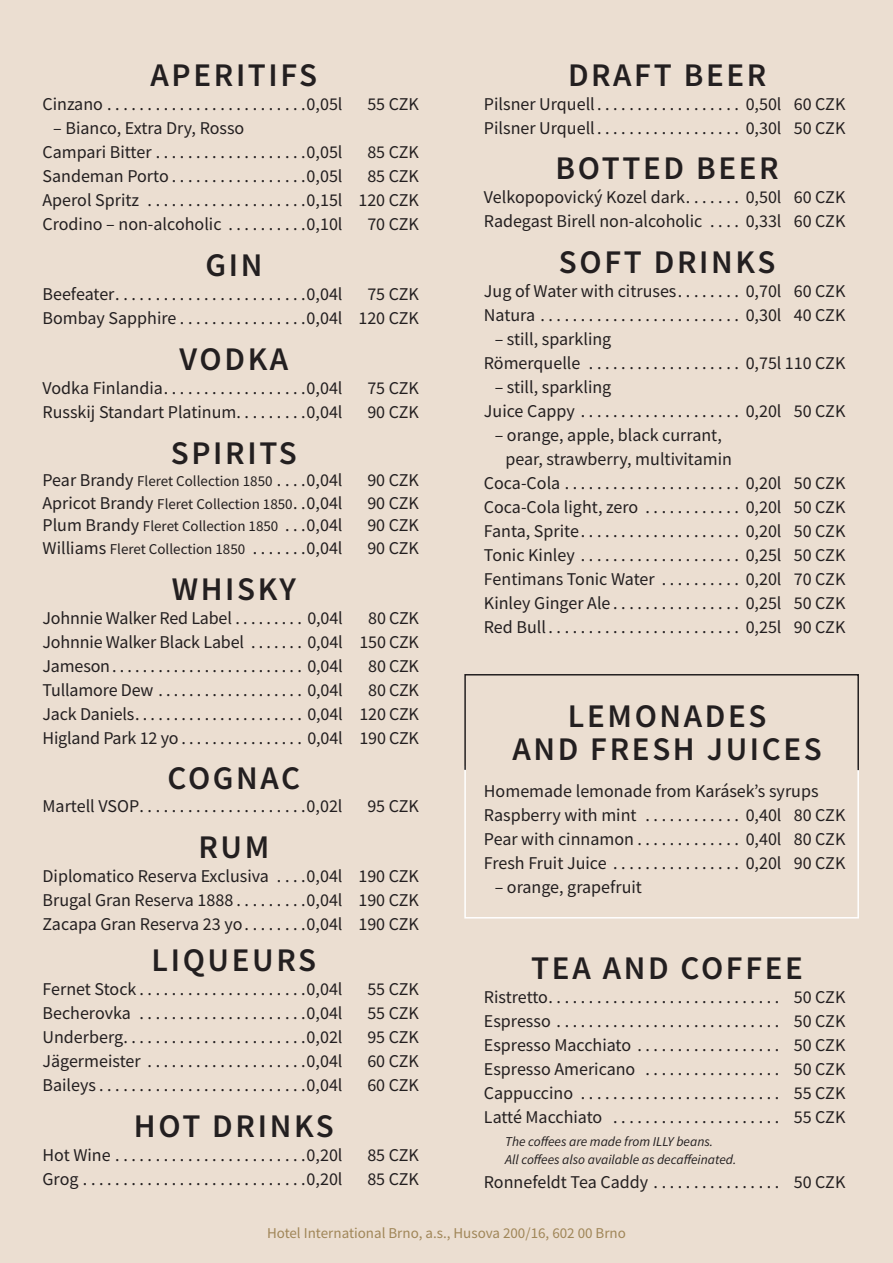
<style>
.page{position:relative;width:893px;height:1263px;background:#ebded1}
.page>*{position:absolute;margin:0;border:0;box-sizing:border-box;transform-origin:0 0}
.t1{font:600 33px/33px "Source Sans Pro";letter-spacing:.08em;color:#231f20;text-align:center}
.Styl_odstavce3{font:18px/24px "Source Sans Pro";color:#231f20;text-align:center}
.t2{font:15px "Source Sans Pro";color:#231f20}
.t3{font:15px "Source Sans Pro";color:#a08658}
.t4{font:italic 13.5px/18px "Source Sans Pro";color:#231f20}
.s1{font-size:18px}
</style>
<div class="page">
<svg style="left:464px;top:771px;width:395px;height:148px"></svg>
<div style="left:464px;top:674px;width:395px;height:97px;border:2px solid #231f20"></div>
<p class="t1" style="left:151px;top:59px;width:168px">APERITIFS</p>
<p class="Styl_odstavce3" style="left:43px;top:92px;width:302px">Cinzano . . . . . . . . . . . . . . . . . . . . . . . . 0,05l</p>
<p class="Styl_odstavce3" style="left:367px;top:92px;width:53px">55 CZK</p>
<p class="Styl_odstavce3" style="left:53px;top:116px;width:193px">– Bianco, Extra Dry, Rosso</p>
<p class="Styl_odstavce3" style="left:43px;top:140px;width:302px">Campari Bitter . . . . . . . . . . . . . . . . . . 0,05l</p>
<p class="Styl_odstavce3" style="left:367px;top:140px;width:53px">85 CZK</p>
<p class="Styl_odstavce3" style="left:43px;top:164px;width:302px">Sandeman Porto . . . . . . . . . . . . . . . . 0,05l</p>
<p class="Styl_odstavce3" style="left:367px;top:164px;width:53px">85 CZK</p>
<p class="Styl_odstavce3" style="left:43px;top:188px;width:378px">Aperol Spritz . . . . . . . . . . . . . . . . . . . 0,15l 120 CZK</p>
<p class="Styl_odstavce3" style="left:43px;top:212px;width:302px">Crodino – non-alcoholic . . . . . . . . . 0,10l</p>
<p class="Styl_odstavce3" style="left:367px;top:212px;width:53px">70 CZK</p>
<p class="t1" style="left:205px;top:248px;width:58px">GIN</p>
<p class="Styl_odstavce3" style="left:43px;top:282px;width:302px">Beefeater . . . . . . . . . . . . . . . . . . . . . . . 0,04l</p>
<p class="Styl_odstavce3" style="left:367px;top:282px;width:53px">75 CZK</p>
<p class="Styl_odstavce3" style="left:43px;top:306px;width:378px">Bombay Sapphire . . . . . . . . . . . . . . . 0,04l 120 CZK</p>
<p class="t1" style="left:180px;top:342px;width:110px">VODKA</p>
<p class="Styl_odstavce3" style="left:43px;top:376px;width:302px">Vodka Finlandia . . . . . . . . . . . . . . . . . 0,04l</p>
<p class="Styl_odstavce3" style="left:367px;top:376px;width:53px">75 CZK</p>
<p class="Styl_odstavce3" style="left:43px;top:400px;width:302px">Russkij Standart Platinum. . . . . . . . . 0,04l</p>
<p class="Styl_odstavce3" style="left:367px;top:400px;width:53px">90 CZK</p>
<p class="t1" style="left:171px;top:436px;width:128px">SPIRITS</p>
<p class="t2" style="left:43px;top:472px;width:302px"><span class="s1">Pear Brandy</span> Fleret Collection 1850 <span class="s1">. . . 0,04l</span></p>
<p class="Styl_odstavce3" style="left:367px;top:468px;width:53px">90 CZK</p>
<p class="t2" style="left:43px;top:494px;width:302px"><span class="s1">Apricot Brandy</span> Fleret Collection 1850 <span class="s1">. 0,04l</span></p>
<p class="Styl_odstavce3" style="left:367px;top:491px;width:53px">90 CZK</p>
<p class="t2" style="left:43px;top:517px;width:302px"><span class="s1">Plum Brandy</span> Fleret Collection 1850 <span class="s1">. . 0,04l</span></p>
<p class="Styl_odstavce3" style="left:367px;top:513px;width:53px">90 CZK</p>
<p class="t2" style="left:43px;top:539px;width:302px"><span class="s1">Williams</span> Fleret Collection 1850 <span class="s1">. . . . . . 0,04l</span></p>
<p class="Styl_odstavce3" style="left:367px;top:536px;width:53px">90 CZK</p>
<p class="t1" style="left:172px;top:572px;width:126px">WHISKY</p>
<p class="Styl_odstavce3" style="left:43px;top:605px;width:302px">Johnnie Walker Red Label . . . . . . . . . 0,04l</p>
<p class="Styl_odstavce3" style="left:368px;top:605px;width:52px">80 CZK</p>
<p class="Styl_odstavce3" style="left:43px;top:629px;width:378px">Johnnie Walker Black Label . . . . . . . 0,04l 150 CZK</p>
<p class="Styl_odstavce3" style="left:43px;top:653px;width:302px">Jameson . . . . . . . . . . . . . . . . . . . . . . . . . 0,04l</p>
<p class="Styl_odstavce3" style="left:368px;top:653px;width:52px">80 CZK</p>
<p class="Styl_odstavce3" style="left:43px;top:677px;width:302px">Tullamore Dew . . . . . . . . . . . . . . . . . . . 0,04l</p>
<p class="Styl_odstavce3" style="left:368px;top:677px;width:52px">80 CZK</p>
<p class="Styl_odstavce3" style="left:43px;top:701px;width:378px">Jack Daniels . . . . . . . . . . . . . . . . . . . . . . 0,04l 120 CZK</p>
<p class="Styl_odstavce3" style="left:43px;top:725px;width:378px">Higland Park 12 yo . . . . . . . . . . . . . . . . 0,04l 190 CZK</p>
<p class="t1" style="left:167px;top:761px;width:134px">COGNAC</p>
<p class="Styl_odstavce3" style="left:43px;top:794px;width:302px">Martell VSOP . . . . . . . . . . . . . . . . . . . . 0,02l</p>
<p class="Styl_odstavce3" style="left:367px;top:794px;width:53px">95 CZK</p>
<p class="t1" style="left:198px;top:830px;width:73px">RUM</p>
<p class="Styl_odstavce3" style="left:43px;top:863px;width:378px">Diplomatico Reserva Exclusiva . . . 0,04l 190 CZK</p>
<p class="Styl_odstavce3" style="left:43px;top:887px;width:378px">Brugal Gran Reserva 1888 . . . . . . . . 0,04l 190 CZK</p>
<p class="Styl_odstavce3" style="left:43px;top:911px;width:378px">Zacapa Gran Reserva 23 yo . . . . . . . 0,04l 190 CZK</p>
<p class="t1" style="left:152px;top:943px;width:166px">LIQUEURS</p>
<p class="Styl_odstavce3" style="left:43px;top:977px;width:302px">Fernet Stock . . . . . . . . . . . . . . . . . . . . 0,04l</p>
<p class="Styl_odstavce3" style="left:367px;top:977px;width:53px">55 CZK</p>
<p class="Styl_odstavce3" style="left:43px;top:1001px;width:302px">Becherovka . . . . . . . . . . . . . . . . . . . . 0,04l</p>
<p class="Styl_odstavce3" style="left:367px;top:1001px;width:53px">55 CZK</p>
<p class="Styl_odstavce3" style="left:43px;top:1025px;width:302px">Underberg . . . . . . . . . . . . . . . . . . . . . . 0,02l</p>
<p class="Styl_odstavce3" style="left:367px;top:1025px;width:53px">95 CZK</p>
<p class="Styl_odstavce3" style="left:43px;top:1049px;width:302px">Jägermeister . . . . . . . . . . . . . . . . . . . 0,04l</p>
<p class="Styl_odstavce3" style="left:367px;top:1049px;width:53px">60 CZK</p>
<p class="Styl_odstavce3" style="left:43px;top:1073px;width:302px">Baileys . . . . . . . . . . . . . . . . . . . . . . . . . 0,04l</p>
<p class="Styl_odstavce3" style="left:367px;top:1073px;width:53px">60 CZK</p>
<p class="t1" style="left:134px;top:1109px;width:201px">HOT DRINKS</p>
<p class="Styl_odstavce3" style="left:43px;top:1143px;width:302px">Hot Wine . . . . . . . . . . . . . . . . . . . . . . . 0,20l</p>
<p class="Styl_odstavce3" style="left:367px;top:1143px;width:53px">85 CZK</p>
<p class="Styl_odstavce3" style="left:43px;top:1167px;width:302px">Grog . . . . . . . . . . . . . . . . . . . . . . . . . . . 0,20l</p>
<p class="Styl_odstavce3" style="left:367px;top:1167px;width:53px">85 CZK</p>
<p class="t1" style="left:568px;top:58px;width:200px">DRAFT BEER</p>
<p class="Styl_odstavce3" style="left:484px;top:91px;width:363px">Pilsner Urquell . . . . . . . . . . . . . . . . . 0,50l 60 CZK</p>
<p class="Styl_odstavce3" style="left:484px;top:115px;width:363px">Pilsner Urquell . . . . . . . . . . . . . . . . . 0,30l 50 CZK</p>
<p class="t1" style="left:556px;top:152px;width:225px">BOTTED BEER</p>
<p class="Styl_odstavce3" style="left:484px;top:185px;width:363px">Velkopopovický Kozel dark . . . . . . 0,50l 60 CZK</p>
<p class="Styl_odstavce3" style="left:484px;top:209px;width:363px">Radegast Birell non-alcoholic . . . 0,33l 60 CZK</p>
<p class="t1" style="left:559px;top:245px;width:218px">SOFT DRINKS</p>
<p class="Styl_odstavce3" style="left:484px;top:279px;width:363px">Jug of Water with citruses . . . . . . . 0,70l 60 CZK</p>
<p class="Styl_odstavce3" style="left:484px;top:303px;width:363px">Natura . . . . . . . . . . . . . . . . . . . . . . . . 0,30l 40 CZK</p>
<p class="Styl_odstavce3" style="left:495px;top:327px;width:118px">– still, sparkling</p>
<p class="Styl_odstavce3" style="left:484px;top:351px;width:363px">Römerquelle . . . . . . . . . . . . . . . . . . 0,75l 110 CZK</p>
<p class="Styl_odstavce3" style="left:495px;top:375px;width:118px">– still, sparkling</p>
<p class="Styl_odstavce3" style="left:484px;top:399px;width:363px">Juice Cappy . . . . . . . . . . . . . . . . . . . 0,20l 50 CZK</p>
<p class="Styl_odstavce3" style="left:495px;top:423px;width:239px">– orange, apple, black currant, pear, strawberry, multivitamin</p>
<p class="Styl_odstavce3" style="left:484px;top:471px;width:363px">Coca-Cola . . . . . . . . . . . . . . . . . . . . . 0,20l 50 CZK</p>
<p class="Styl_odstavce3" style="left:484px;top:495px;width:363px">Coca-Cola light, zero . . . . . . . . . . . 0,20l 50 CZK</p>
<p class="Styl_odstavce3" style="left:484px;top:519px;width:363px">Fanta, Sprite . . . . . . . . . . . . . . . . . . . 0,20l 50 CZK</p>
<p class="Styl_odstavce3" style="left:484px;top:543px;width:363px">Tonic Kinley . . . . . . . . . . . . . . . . . . . 0,25l 50 CZK</p>
<p class="Styl_odstavce3" style="left:484px;top:567px;width:363px">Fentimans Tonic Water . . . . . . . . . 0,20l 70 CZK</p>
<p class="Styl_odstavce3" style="left:484px;top:591px;width:363px">Kinley Ginger Ale . . . . . . . . . . . . . . . 0,25l 50 CZK</p>
<p class="Styl_odstavce3" style="left:484px;top:615px;width:363px">Red Bull . . . . . . . . . . . . . . . . . . . . . . . 0,25l 90 CZK</p>
<p class="t1" style="left:512px;top:699px;width:311px">LEMONADES<br>AND FRESH JUICES</p>
<p class="Styl_odstavce3" style="left:484px;top:779px;width:336px">Homemade lemonade from Karásek’s syrups</p>
<p class="Styl_odstavce3" style="left:484px;top:803px;width:363px">Raspberry with mint . . . . . . . . . . . 0,40l 80 CZK</p>
<p class="Styl_odstavce3" style="left:484px;top:827px;width:363px">Pear with cinnamon . . . . . . . . . . . . . 0,40l 80 CZK</p>
<p class="Styl_odstavce3" style="left:484px;top:851px;width:363px">Fresh Fruit Juice . . . . . . . . . . . . . . . 0,20l 90 CZK</p>
<p class="Styl_odstavce3" style="left:495px;top:875px;width:149px">– orange, grapefruit</p>
<p class="t1" style="left:531px;top:952px;width:273px">TEA AND COFFEE</p>
<p class="Styl_odstavce3" style="left:484px;top:985px;width:363px">Ristretto . . . . . . . . . . . . . . . . . . . . . . . . . . . . 50 CZK</p>
<p class="Styl_odstavce3" style="left:484px;top:1009px;width:363px">Espresso . . . . . . . . . . . . . . . . . . . . . . . . . . . 50 CZK</p>
<p class="Styl_odstavce3" style="left:484px;top:1033px;width:363px">Espresso Macchiato . . . . . . . . . . . . . . . . . 50 CZK</p>
<p class="Styl_odstavce3" style="left:484px;top:1057px;width:363px">Espresso Americano . . . . . . . . . . . . . . . . 50 CZK</p>
<p class="Styl_odstavce3" style="left:484px;top:1081px;width:363px">Cappuccino . . . . . . . . . . . . . . . . . . . . . . . . 55 CZK</p>
<p class="Styl_odstavce3" style="left:484px;top:1105px;width:363px">Latté Macchiato . . . . . . . . . . . . . . . . . . . . 55 CZK</p>
<p class="t4" style="left:505px;top:1132px;width:233px">The coffees are made from ILLY beans.<br>All coffees also available as decaffeinated.</p>
<p class="Styl_odstavce3" style="left:484px;top:1170px;width:363px">Ronnefeldt Tea Caddy . . . . . . . . . . . . . . . 50 CZK</p>
<p class="t3" style="left:267px;top:1223px;width:360px">Hotel International Brno, a.s., Husova 200/16, 602 00 Brno</p>
</div>
